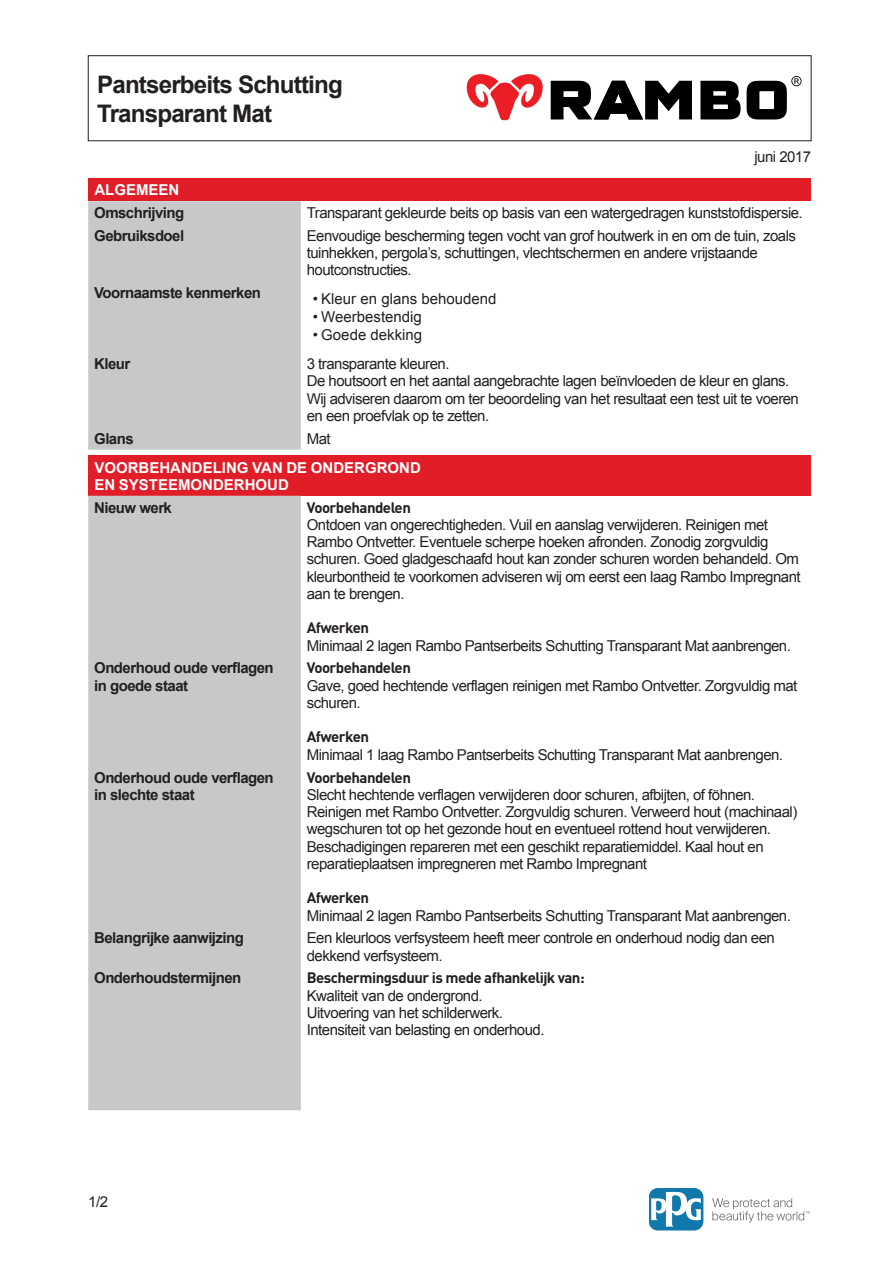
<style>
.page{position:relative;width:893px;height:1263px;background:#fff}
.page>*{position:absolute;margin:0;border:0;box-sizing:border-box;transform-origin:0 0}
.t1{font:700 24.15px "Arial";letter-spacing:-.035em;color:#231f20}
.BODY{font:15px/17.2px "Arial";letter-spacing:-.035em;color:#231f20}
.KOP{font:700 15px/17.2px "Arial";letter-spacing:-.035em;color:#231f20}
.TITEL{font:700 15px/17.2px "Arial";color:#fff}
.BODY-2{font:15px "Arial";color:#231f20}
.BODY_RIGHT{font:15px "Arial";letter-spacing:-.035em;color:#231f20}
.s1{font-family:"DIN";font-weight:700}
</style>
<div class="page">
<svg style="left:712px;top:1198px;width:98px;height:24px"></svg>
<div style="left:649px;top:1188px;width:54px;height:42px;background:#1078aa;border-radius:9px"></div>
<svg style="left:651px;top:1191px;width:50px;height:35px"></svg>
<div style="left:88px;top:55px;width:723px;height:86px;border:1px solid #231f20"></div>
<svg style="left:467px;top:74px;width:76px;height:46px"></svg>
<svg style="left:551px;top:81px;width:141px;height:38px"></svg>
<svg style="left:700px;top:81px;width:41px;height:38px"></svg>
<svg style="left:747px;top:76px;width:54px;height:43px"></svg>
<div style="left:88px;top:178px;width:723px;height:23px;background:#e11d28"></div>
<div style="left:88px;top:201px;width:213px;height:249px;background:#c7c8ca"></div>
<div style="left:88px;top:456px;width:723px;height:40px;background:#e11d28"></div>
<div style="left:88px;top:496px;width:213px;height:614px;background:#c7c8ca"></div>
<p class="t1" style="left:97px;top:67px;width:247px">Pantserbeits Schutting</p>
<p class="t1" style="left:97px;top:96px;width:177px">Transparant Mat</p>
<p class="BODY_RIGHT" style="left:754px;top:147px;width:58px">juni 2017</p>
<p class="TITEL" style="left:94px;top:182px;width:87px">ALGEMEEN</p>
<p class="KOP" style="left:94px;top:204px;width:92px">Omschrijving</p>
<p class="BODY" style="left:307px;top:204px;width:497px">Transparant gekleurde beits op basis van een watergedragen kunststofdispersie.</p>
<p class="KOP" style="left:94px;top:227px;width:92px">Gebruiksdoel</p>
<p class="BODY" style="left:307px;top:227px;width:491px">Eenvoudige bescherming tegen vocht van grof houtwerk in en om de tuin, zoals tuinhekken, pergola’s, schuttingen, vlechtschermen en andere vrijstaande houtconstructies.</p>
<p class="KOP" style="left:94px;top:284px;width:168px">Voornaamste kenmerken</p>
<p class="BODY-2" style="left:313px;top:289px;width:185px">• Kleur en glans behoudend</p>
<p class="BODY-2" style="left:313px;top:307px;width:111px">• Weerbestendig</p>
<p class="BODY-2" style="left:313px;top:325px;width:111px">• Goede dekking</p>
<p class="KOP" style="left:94px;top:355px;width:38px">Kleur</p>
<p class="BODY" style="left:307px;top:355px;width:494px">3 transparante kleuren.<br>De houtsoort en het aantal aangebrachte lagen beïnvloeden de kleur en glans.<br>Wij adviseren daarom om ter beoordeling van het resultaat een test uit te voeren en een proefvlak op te zetten.</p>
<p class="KOP" style="left:94px;top:430px;width:41px">Glans</p>
<p class="BODY" style="left:307px;top:430px;width:25px">Mat</p>
<p class="TITEL" style="left:94px;top:459px;width:328px">VOORBEHANDELING VAN DE ONDERGROND<br>EN SYSTEEMONDERHOUD</p>
<p class="KOP" style="left:94px;top:499px;width:79px">Nieuw werk</p>
<p class="BODY" style="left:307px;top:499px;width:495px"><span class="s1">Voorbehandelen<br></span>Ontdoen van ongerechtigheden. Vuil en aanslag verwijderen. Reinigen met Rambo Ontvetter. Eventuele scherpe hoeken afronden. Zonodig zorgvuldig schuren. Goed gladgeschaafd hout kan zonder schuren worden behandeld. Om kleurbontheid te voorkomen adviseren wij om eerst een laag Rambo Impregnant aan te brengen.</p>
<p class="BODY" style="left:307px;top:619px;width:486px"><span class="s1">Afwerken<br></span>Minimaal 2 lagen Rambo Pantserbeits Schutting Transparant Mat aanbrengen.</p>
<p class="KOP" style="left:94px;top:660px;width:181px">Onderhoud oude verflagen in goede staat</p>
<p class="BODY" style="left:307px;top:659px;width:492px"><span class="s1">Voorbehandelen<br></span>Gave, goed hechtende verflagen reinigen met Rambo Ontvetter. Zorgvuldig mat schuren.</p>
<p class="BODY" style="left:307px;top:728px;width:478px"><span class="s1">Afwerken<br></span>Minimaal 1 laag Rambo Pantserbeits Schutting Transparant Mat aanbrengen.</p>
<p class="KOP" style="left:94px;top:769px;width:181px">Onderhoud oude verflagen in slechte staat</p>
<p class="BODY" style="left:307px;top:768px;width:492px"><span class="s1">Voorbehandelen<br></span>Slecht hechtende verflagen verwijderen door schuren, afbijten, of föhnen.<br>Reinigen met Rambo Ontvetter. Zorgvuldig schuren. Verweerd hout (machinaal) wegschuren tot op het gezonde hout en eventueel rottend hout verwijderen.<br>Beschadigingen repareren met een geschikt reparatiemiddel. Kaal hout en reparatieplaatsen impregneren met Rambo Impregnant</p>
<p class="BODY" style="left:307px;top:889px;width:486px"><span class="s1">Afwerken<br></span>Minimaal 2 lagen Rambo Pantserbeits Schutting Transparant Mat aanbrengen.</p>
<p class="KOP" style="left:94px;top:930px;width:151px">Belangrijke aanwijzing</p>
<p class="BODY" style="left:307px;top:929px;width:469px">Een kleurloos verfsysteem heeft meer controle en onderhoud nodig dan een dekkend verfsysteem.</p>
<p class="KOP" style="left:94px;top:970px;width:149px">Onderhoudstermijnen</p>
<p class="BODY" style="left:307px;top:969px;width:279px"><span class="s1">Beschermingsduur is mede afhankelijk van:<br></span>Kwaliteit van de ondergrond.<br>Uitvoering van het schilderwerk.<br>Intensiteit van belasting en onderhoud.</p>
<p class="BODY" style="left:88px;top:1192px;width:21px">1/2</p>
</div>
